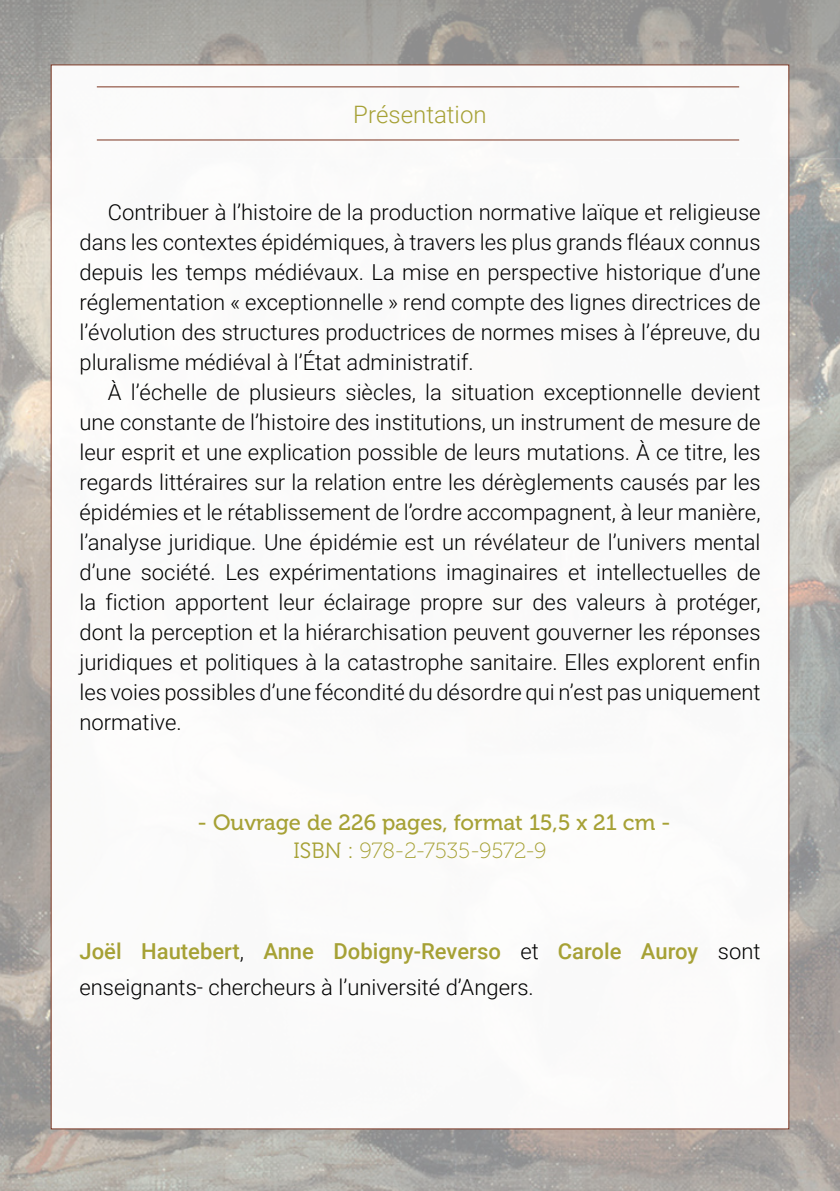
<style>
.page{position:relative;width:840px;height:1191px;background:#fff}
.page>*{position:absolute;margin:0;border:0;box-sizing:border-box;transform-origin:0 0}
.t1{font:300 24px "Roboto";color:#a6a135}
.t2{font:300 22px/30px "Roboto";color:#000;text-align:justify}
.t3{font:22px "Museo 500";color:#a6a135}
.t4{font:22px "Museo 100";letter-spacing:-.005em;color:#a6a135}
.s1{font-family:"Museo 300"}
.s2{font-weight:500;color:#a6a135}
</style>
<div class="page">
<img style="left:0;top:0;width:839px;height:1191px">
<div style="left:51px;top:65px;width:737px;height:1064px;background:#fff"></div>
<hr style="left:97px;top:86px;width:641px;height:1px;background:#7c3521">
<hr style="left:97px;top:139px;width:641px;height:1px;background:#7c3521">
<p class="t1" style="left:353px;top:98px;width:135px">Présentation</p>
<p class="t2" style="left:79px;top:196px;width:682px;text-indent:28px">Contribuer à l’histoire de la production normative laïque et religieuse dans les contextes épidémiques, à travers les plus grands fléaux connus depuis les temps médiévaux. La mise en perspective historique d’une réglementation « exceptionnelle » rend compte des lignes directrices de l’évolution des structures productrices de normes mises à l’épreuve, du pluralisme médiéval à l’État administratif.</p>
<p class="t2" style="left:79px;top:376px;width:682px;text-indent:28px">À l’échelle de plusieurs siècles, la situation exceptionnelle devient une constante de l’histoire des institutions, un instrument de mesure de leur esprit et une explication possible de leurs mutations. À ce titre, les regards littéraires sur la relation entre les dérèglements causés par les épidémies et le rétablissement de l’ordre accompagnent, à leur manière, l’analyse juridique. Une épidémie est un révélateur de l’univers mental d’une société. Les expérimentations imaginaires et intellectuelles de la fiction apportent leur éclairage propre sur des valeurs à protéger, dont la perception et la hiérarchisation peuvent gouverner les réponses juridiques et politiques à la catastrophe sanitaire. Elles explorent enfin les voies possibles d’une fécondité du désordre qui n’est pas uniquement normative.</p>
<p class="t3" style="left:197px;top:810px;width:474px">- Ouvrage de 226 pages, format 15,5 x 21 cm -</p>
<p class="t4" style="left:293px;top:838px;width:254px"><span class="s1">ISBN :</span> 978-2-7535-9572-9</p>
<p class="t2" style="left:79px;top:932px;width:682px;line-height:36px"><span class="s2">Joël Hautebert</span>, <span class="s2">Anne Dobigny-Reverso</span> et <span class="s2">Carole Auroy</span> sont enseignants- chercheurs à l’université d’Angers.</p>
</div>
